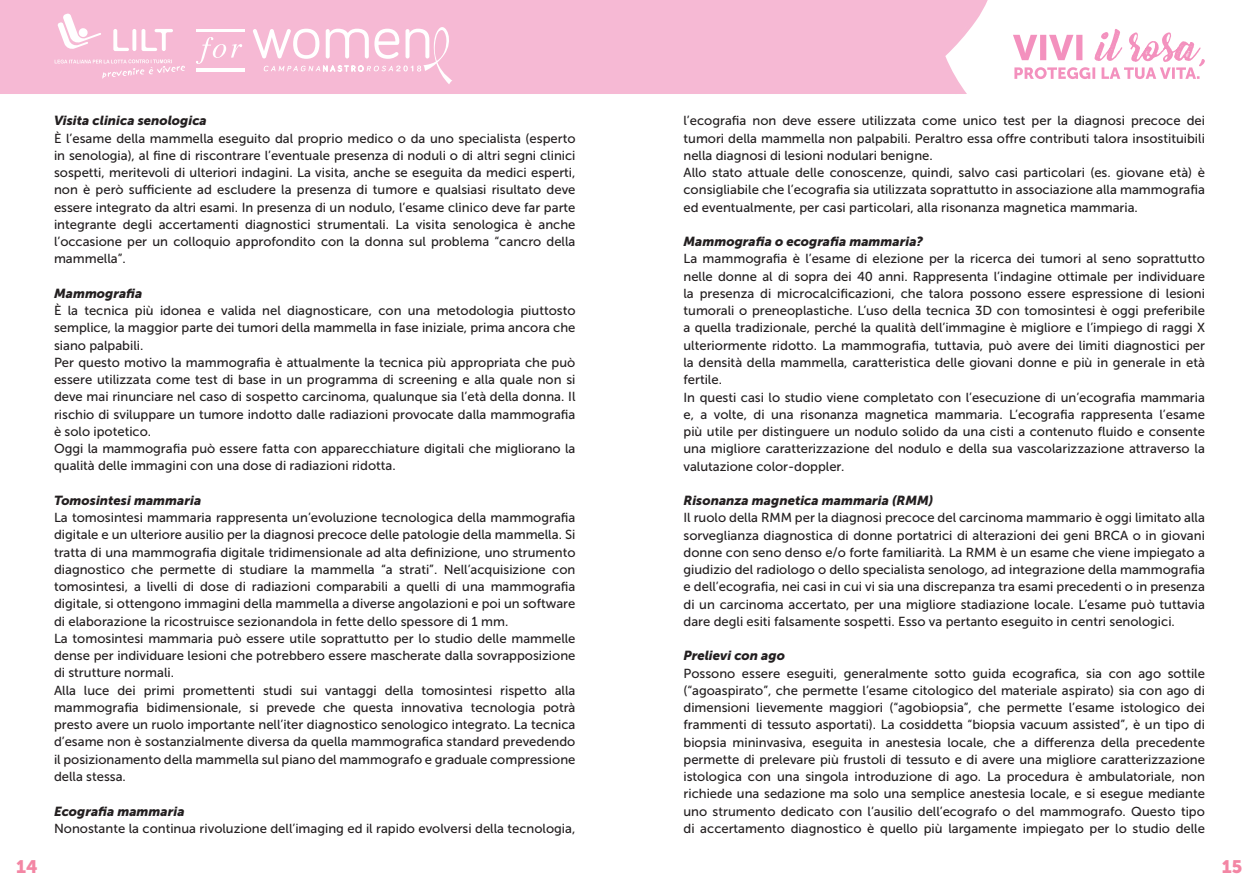
<style>
.page{position:relative;width:1259px;height:893px;background:#fff}
.page>*{position:absolute;margin:0;border:0;box-sizing:border-box;transform-origin:0 0}
.t1{font:18px "Museo Sans 900";color:#f386a4}
.t2{font:13.05px/17.2px "Museo Sans 500";color:#231f20}
.t3{font:italic 13.05px "Museo Sans 900";color:#231f20}
</style>
<div class="page">
<div style="left:0;top:0;width:883px;height:94px;background:#f6b9d4"></div>
<svg style="left:57px;top:13px;width:44px;height:37px"></svg>
<svg style="left:113px;top:29px;width:60px;height:22px"></svg>
<svg style="left:55px;top:59px;width:130px;height:20px;background:#f7c1d9"></svg>
<hr style="left:196px;top:29px;width:48px;height:1px;background:#fff">
<hr style="left:196px;top:30px;width:48px;height:2px;background:#fff">
<hr style="left:196px;top:69px;width:48px;height:1px;background:#fff">
<hr style="left:196px;top:70px;width:48px;height:1px;background:#fff">
<svg style="left:196px;top:37px;width:46px;height:27px"></svg>
<svg style="left:253px;top:23px;width:201px;height:61px"></svg>
<svg style="left:883px;top:0;width:104px;height:94px"></svg>
<svg style="left:1013px;top:29px;width:192px;height:50px"></svg>
<p class="t3" style="left:54px;top:113px;width:154px">Visita clinica senologica</p>
<p class="t2" style="left:54px;top:130px;width:523px;text-align:justify">È l’esame della mammella eseguito dal proprio medico o da uno specialista (esperto in senologia), al fine di riscontrare l’eventuale presenza di noduli o di altri segni clinici sospetti, meritevoli di ulteriori indagini. La visita, anche se eseguita da medici esperti, non è però sufficiente ad escludere la presenza di tumore e qualsiasi risultato deve essere integrato da altri esami. In presenza di un nodulo, l’esame clinico deve far parte integrante degli accertamenti diagnostici strumentali. La visita senologica è anche l’occasione per un colloquio approfondito con la donna sul problema “cancro della mammella”.</p>
<p class="t3" style="left:54px;top:286px;width:90px">Mammografia</p>
<p class="t2" style="left:54px;top:302px;width:523px">È la tecnica più idonea e valida nel diagnosticare, con una metodologia piuttosto semplice, la maggior parte dei tumori della mammella in fase iniziale, prima ancora che siano palpabili.<br>Per questo motivo la mammografia è attualmente la tecnica più appropriata che può essere utilizzata come test di base in un programma di screening e alla quale non si deve mai rinunciare nel caso di sospetto carcinoma, qualunque sia l’età della donna. Il rischio di sviluppare un tumore indotto dalle radiazioni provocate dalla mammografia è solo ipotetico.<br>Oggi la mammografia può essere fatta con apparecchiature digitali che migliorano la qualità delle immagini con una dose di radiazioni ridotta.</p>
<p class="t3" style="left:54px;top:493px;width:149px">Tomosintesi mammaria</p>
<p class="t2" style="left:54px;top:509px;width:523px">La tomosintesi mammaria rappresenta un’evoluzione tecnologica della mammografia digitale e un ulteriore ausilio per la diagnosi precoce delle patologie della mammella. Si tratta di una mammografia digitale tridimensionale ad alta definizione, uno strumento diagnostico che permette di studiare la mammella “a strati”. Nell’acquisizione con tomosintesi, a livelli di dose di radiazioni comparabili a quelli di una mammografia digitale, si ottengono immagini della mammella a diverse angolazioni e poi un software di elaborazione la ricostruisce sezionandola in fette dello spessore di 1 mm.<br>La tomosintesi mammaria può essere utile soprattutto per lo studio delle mammelle dense per individuare lesioni che potrebbero essere mascherate dalla sovrapposizione di strutture normali.<br>Alla luce dei primi promettenti studi sui vantaggi della tomosintesi rispetto alla mammografia bidimensionale, si prevede che questa innovativa tecnologia potrà presto avere un ruolo importante nell’iter diagnostico senologico integrato. La tecnica d’esame non è sostanzialmente diversa da quella mammografica standard prevedendo il posizionamento della mammella sul piano del mammografo e graduale compressione della stessa.</p>
<p class="t3" style="left:54px;top:803px;width:132px">Ecografia mammaria</p>
<p class="t2" style="left:54px;top:820px;width:523px">Nonostante la continua rivoluzione dell’imaging ed il rapido evolversi della tecnologia,</p>
<p class="t2" style="left:683px;top:112px;width:523px">l’ecografia non deve essere utilizzata come unico test per la diagnosi precoce dei tumori della mammella non palpabili. Peraltro essa offre contributi talora insostituibili nella diagnosi di lesioni nodulari benigne.<br>Allo stato attuale delle conoscenze, quindi, salvo casi particolari (es. giovane età) è consigliabile che l’ecografia sia utilizzata soprattutto in associazione alla mammografia ed eventualmente, per casi particolari, alla risonanza magnetica mammaria.</p>
<p class="t3" style="left:683px;top:234px;width:241px">Mammografia o ecografia mammaria?</p>
<p class="t2" style="left:683px;top:250px;width:523px">La mammografia è l’esame di elezione per la ricerca dei tumori al seno soprattutto nelle donne al di sopra dei 40 anni. Rappresenta l’indagine ottimale per individuare la presenza di microcalcificazioni, che talora possono essere espressione di lesioni tumorali o preneoplastiche. L’uso della tecnica 3D con tomosintesi è oggi preferibile a quella tradizionale, perché la qualità dell’immagine è migliore e l’impiego di raggi X ulteriormente ridotto. La mammografia, tuttavia, può avere dei limiti diagnostici per la densità della mammella, caratteristica delle giovani donne e più in generale in età fertile.<br>In questi casi lo studio viene completato con l’esecuzione di un’ecografia mammaria e, a volte, di una risonanza magnetica mammaria. L’ecografia rappresenta l’esame più utile per distinguere un nodulo solido da una cisti a contenuto fluido e consente una migliore caratterizzazione del nodulo e della sua vascolarizzazione attraverso la valutazione color-doppler.</p>
<p class="t3" style="left:683px;top:493px;width:251px">Risonanza magnetica mammaria (RMM)</p>
<p class="t2" style="left:683px;top:509px;width:523px;text-align:justify">Il ruolo della RMM per la diagnosi precoce del carcinoma mammario è oggi limitato alla sorveglianza diagnostica di donne portatrici di alterazioni dei geni BRCA o in giovani donne con seno denso e/o forte familiarità. La RMM è un esame che viene impiegato a giudizio del radiologo o dello specialista senologo, ad integrazione della mammografia e dell’ecografia, nei casi in cui vi sia una discrepanza tra esami precedenti o in presenza di un carcinoma accertato, per una migliore stadiazione locale. L’esame può tuttavia dare degli esiti falsamente sospetti. Esso va pertanto eseguito in centri senologici.</p>
<p class="t3" style="left:683px;top:648px;width:103px">Prelievi con ago</p>
<p class="t2" style="left:683px;top:664px;width:523px;text-align:justify">Possono essere eseguiti, generalmente sotto guida ecografica, sia con ago sottile (“agoaspirato”, che permette l’esame citologico del materiale aspirato) sia con ago di dimensioni lievemente maggiori (“agobiopsia”, che permette l’esame istologico dei frammenti di tessuto asportati). La cosiddetta “biopsia vacuum assisted”, è un tipo di biopsia mininvasiva, eseguita in anestesia locale, che a differenza della precedente permette di prelevare più frustoli di tessuto e di avere una migliore caratterizzazione istologica con una singola introduzione di ago. La procedura è ambulatoriale, non richiede una sedazione ma solo una semplice anestesia locale, e si esegue mediante uno strumento dedicato con l’ausilio dell’ecografo o del mammografo. Questo tipo di accertamento diagnostico è quello più largamente impiegato per lo studio delle</p>
<h1 class="t1" style="left:16px;top:856px;width:23px">14</h1>
<h1 class="t1" style="left:1221px;top:856px;width:22px">15</h1>
</div>
